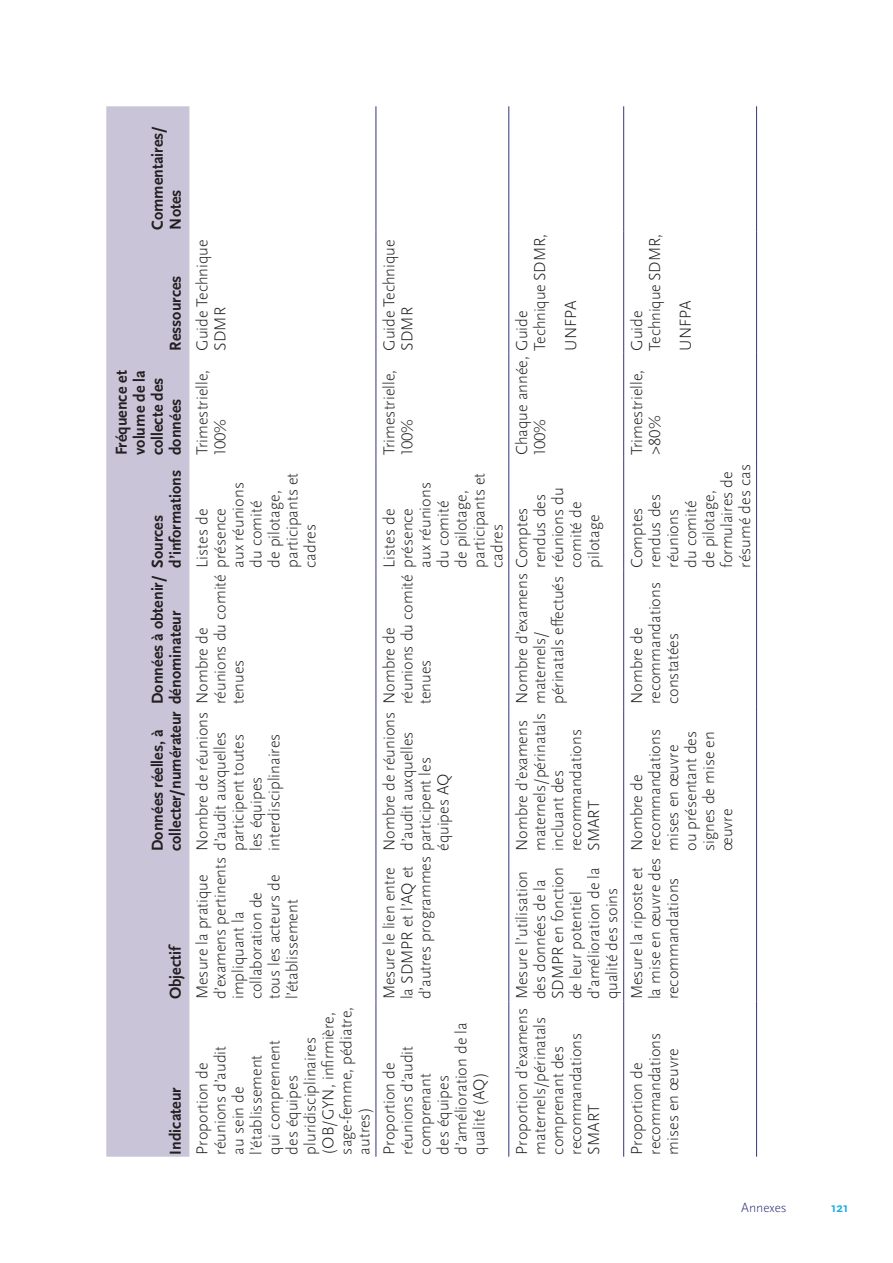
<style>
.page{position:relative;width:893px;height:1263px;background:#fff}
.page>*{position:absolute;margin:0;border:0;box-sizing:border-box;transform-origin:0 0}
.Table-body{font:300 16.5px/18px "Scala Sans Pro";color:#231f20}
.Table-head{font:700 16.5px/18px "Scala Sans Pro";color:#231f20}
.t1{font:300 13.5px "Scala Sans Pro";color:#32327b}
.t2{font:700 13.5px "Scala Sans Pro";color:#1fabe2}
</style>
<div class="page">
<div style="left:106px;top:106px;width:83px;height:1051px;background:#c9c4d8"></div>
<hr style="left:376px;top:1001px;width:1px;height:156px;background:#32327b">
<hr style="left:376px;top:853px;width:1px;height:148px;background:#32327b">
<hr style="left:376px;top:706px;width:1px;height:147px;background:#32327b">
<hr style="left:376px;top:570px;width:1px;height:136px;background:#32327b">
<hr style="left:376px;top:457px;width:1px;height:113px;background:#32327b">
<hr style="left:376px;top:353px;width:1px;height:104px;background:#32327b">
<hr style="left:376px;top:232px;width:1px;height:121px;background:#32327b">
<hr style="left:376px;top:106px;width:1px;height:126px;background:#32327b">
<hr style="left:508px;top:1001px;width:1px;height:156px;background:#32327b">
<hr style="left:508px;top:853px;width:1px;height:148px;background:#32327b">
<hr style="left:508px;top:706px;width:1px;height:147px;background:#32327b">
<hr style="left:508px;top:570px;width:1px;height:136px;background:#32327b">
<hr style="left:508px;top:457px;width:1px;height:113px;background:#32327b">
<hr style="left:508px;top:353px;width:1px;height:104px;background:#32327b">
<hr style="left:508px;top:232px;width:1px;height:121px;background:#32327b">
<hr style="left:508px;top:106px;width:1px;height:126px;background:#32327b">
<hr style="left:623px;top:1001px;width:1px;height:156px;background:#32327b">
<hr style="left:623px;top:853px;width:1px;height:148px;background:#32327b">
<hr style="left:623px;top:706px;width:1px;height:147px;background:#32327b">
<hr style="left:623px;top:570px;width:1px;height:136px;background:#32327b">
<hr style="left:623px;top:457px;width:1px;height:113px;background:#32327b">
<hr style="left:623px;top:353px;width:1px;height:104px;background:#32327b">
<hr style="left:623px;top:232px;width:1px;height:121px;background:#32327b">
<hr style="left:623px;top:106px;width:1px;height:126px;background:#32327b">
<hr style="left:756px;top:1001px;width:1px;height:156px;background:#32327b">
<hr style="left:756px;top:853px;width:1px;height:148px;background:#32327b">
<hr style="left:756px;top:706px;width:1px;height:147px;background:#32327b">
<hr style="left:756px;top:570px;width:1px;height:136px;background:#32327b">
<hr style="left:756px;top:457px;width:1px;height:113px;background:#32327b">
<hr style="left:756px;top:353px;width:1px;height:104px;background:#32327b">
<hr style="left:756px;top:232px;width:1px;height:121px;background:#32327b">
<hr style="left:756px;top:106px;width:1px;height:126px;background:#32327b">
<p class="Table-head" style="left:149px;top:230px;width:105px;rotate:-90deg">Commentaires/<br>Notes</p>
<p class="Table-head" style="left:167px;top:351px;width:77px;rotate:-90deg">Ressources</p>
<p class="Table-head" style="left:113px;top:455px;width:86px;rotate:-90deg">Fréquence et volume de la collecte des données</p>
<p class="Table-head" style="left:149px;top:568px;width:99px;rotate:-90deg">Sources d’informations</p>
<p class="Table-head" style="left:149px;top:704px;width:130px;rotate:-90deg">Données à obtenir/</p>
<p class="Table-head" style="left:149px;top:851px;width:242px;rotate:-90deg">Données réelles, à collecter/numérateur dénominateur</p>
<p class="Table-head" style="left:167px;top:999px;width:56px;rotate:-90deg">Objectif</p>
<p class="Table-head" style="left:167px;top:1154px;width:69px;rotate:-90deg">Indicateur</p>
<p class="Table-body" style="left:193px;top:351px;width:113px;rotate:-90deg">Guide Technique<br>SDMR</p>
<p class="Table-body" style="left:193px;top:455px;width:86px;rotate:-90deg">Trimestrielle,<br>100%</p>
<p class="Table-body" style="left:184px;top:568px;width:87px;line-height:36px;rotate:-90deg">Listes de aux réunions</p>
<p class="Table-body" style="left:247px;top:568px;width:96px;rotate:-90deg">du comité<br>de pilotage, participants et cadres</p>
<p class="Table-body" style="left:193px;top:704px;width:197px;rotate:-90deg">Nombre de<br>réunions du comité présence tenues</p>
<p class="Table-body" style="left:184px;top:851px;width:140px;line-height:36px;rotate:-90deg">Nombre de réunions participent toutes</p>
<p class="Table-body" style="left:193px;top:999px;width:269px;rotate:-90deg">Mesure la pratique<br>d’examens pertinents d’audit auxquelles impliquant la<br>collaboration de<br>tous les acteurs de<br>l’établissement</p>
<p class="Table-body" style="left:247px;top:851px;width:119px;rotate:-90deg">les équipes interdisciplinaires</p>
<p class="Table-body" style="left:193px;top:1154px;width:149px;rotate:-90deg">Proportion de réunions d’audit<br>au sein de l’établissement<br>qui comprennent<br>des équipes pluridisciplinaires (OB/GYN, infirmière, sage-femme, pédiatre, autres)</p>
<p class="Table-body" style="left:380px;top:351px;width:113px;rotate:-90deg">Guide Technique<br>SDMR</p>
<p class="Table-body" style="left:380px;top:455px;width:86px;rotate:-90deg">Trimestrielle,<br>100%</p>
<p class="Table-body" style="left:371px;top:568px;width:87px;line-height:36px;rotate:-90deg">Listes de aux réunions</p>
<p class="Table-body" style="left:434px;top:568px;width:96px;rotate:-90deg">du comité<br>de pilotage, participants et cadres</p>
<p class="Table-body" style="left:380px;top:704px;width:197px;rotate:-90deg">Nombre de<br>réunions du comité présence tenues</p>
<p class="Table-body" style="left:380px;top:851px;width:140px;rotate:-90deg">Nombre de réunions d’audit auxquelles</p>
<p class="Table-body" style="left:380px;top:999px;width:244px;rotate:-90deg">Mesure le lien entre<br>la SDMPR et l’AQ et<br>d’autres programmes participent les</p>
<p class="Table-body" style="left:434px;top:851px;width:79px;rotate:-90deg">équipes AQ</p>
<p class="Table-body" style="left:380px;top:1154px;width:134px;rotate:-90deg">Proportion de réunions d’audit comprenant<br>des équipes d’amélioration de la qualité (AQ)</p>
<p class="Table-body" style="left:531px;top:351px;width:118px;rotate:-90deg">Technique SDMR,</p>
<p class="Table-body" style="left:513px;top:455px;width:146px;rotate:-90deg">Chaque année, Guide<br>100%</p>
<p class="Table-body" style="left:562px;top:351px;width:52px;rotate:-90deg">UNFPA</p>
<p class="Table-body" style="left:531px;top:568px;width:82px;rotate:-90deg">rendus des réunions du comité de pilotage</p>
<p class="Table-body" style="left:513px;top:704px;width:198px;rotate:-90deg">Nombre d’examens Comptes maternels/<br>périnatals effectués</p>
<p class="Table-body" style="left:513px;top:851px;width:139px;rotate:-90deg">Nombre d’examens maternels/périnatals incluant des recommandations<br>SMART</p>
<p class="Table-body" style="left:513px;top:999px;width:134px;rotate:-90deg">Mesure l’utilisation des données de la<br>SDMPR en fonction de leur potentiel d’amélioration de la qualité des soins</p>
<p class="Table-body" style="left:513px;top:1154px;width:148px;rotate:-90deg">Proportion d’examens maternels/périnatals comprenant des recommandations<br>SMART</p>
<p class="Table-body" style="left:628px;top:351px;width:118px;rotate:-90deg">Guide<br>Technique SDMR,</p>
<p class="Table-body" style="left:628px;top:455px;width:86px;rotate:-90deg">Trimestrielle, &gt;80%</p>
<p class="Table-body" style="left:677px;top:351px;width:52px;rotate:-90deg">UNFPA</p>
<p class="Table-body" style="left:628px;top:568px;width:105px;rotate:-90deg">Comptes rendus des réunions<br>du comité<br>de pilotage, formulaires de résumé des cas</p>
<p class="Table-body" style="left:628px;top:704px;width:123px;rotate:-90deg">Nombre de recommandations constatées</p>
<p class="Table-body" style="left:628px;top:999px;width:272px;rotate:-90deg">Mesure la riposte et<br>la mise en œuvre des recommandations recommandations</p>
<p class="Table-body" style="left:682px;top:851px;width:121px;text-align:justify;rotate:-90deg">ou présentant des signes de mise en œuvre</p>
<p class="Table-body" style="left:619px;top:851px;width:108px;line-height:36px;rotate:-90deg">Nombre de mises en œuvre</p>
<p class="Table-body" style="left:628px;top:1154px;width:123px;rotate:-90deg">Proportion de recommandations mises en œuvre</p>
<p class="t1" style="left:741px;top:1199px;width:47px">Annexes</p>
<p class="t2" style="left:831px;top:1199px;width:19px">121</p>
</div>
